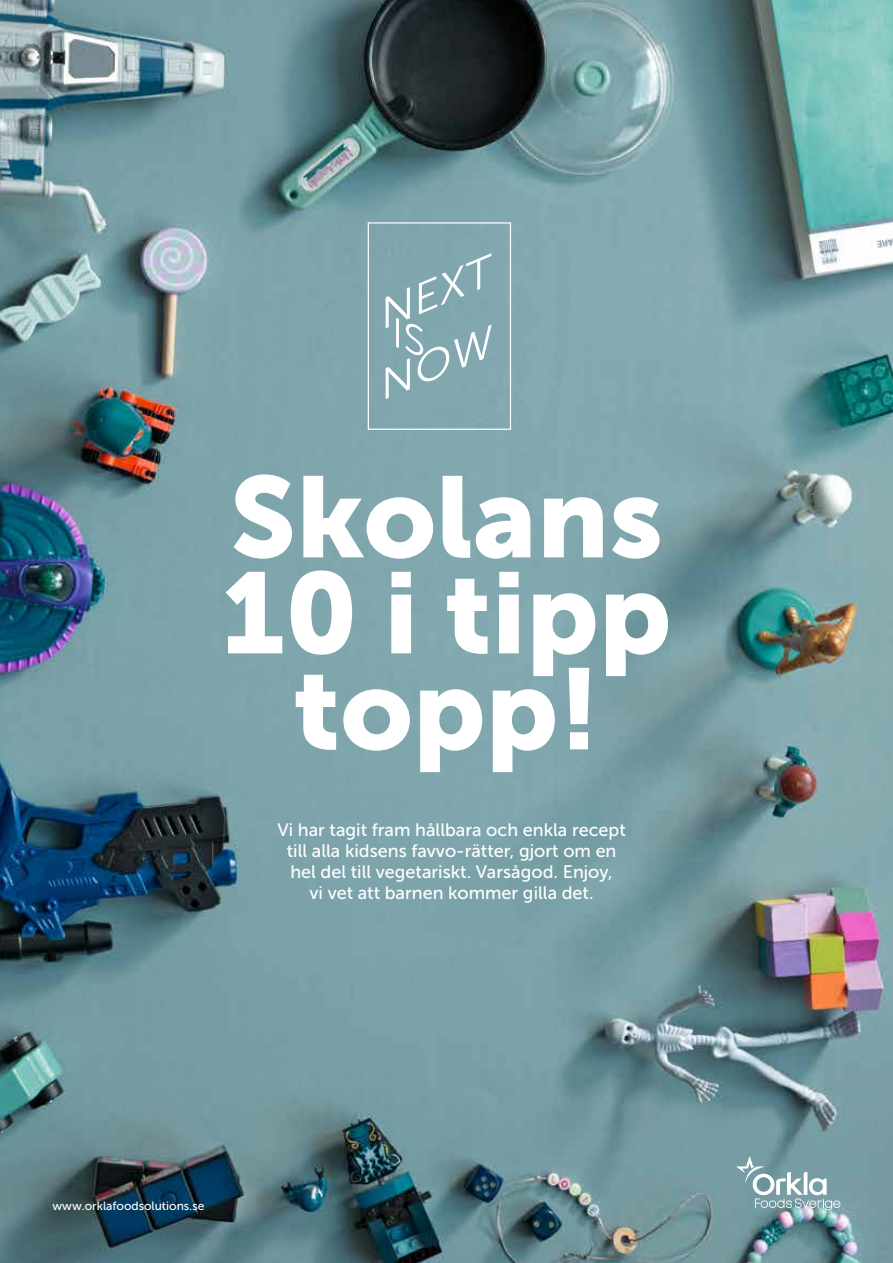
<style>
.page{position:relative;width:893px;height:1263px;background:#fff}
.page>*{position:absolute;margin:0;border:0;box-sizing:border-box;transform-origin:0 0}
.t1{font:114px/96px "Museo Sans 900";color:#fff;text-align:center}
.t2{font:18px/21px "Museo Sans 500";color:#fff;text-align:center}
.t3{font:12px "Museo Sans 500";color:#fff}
</style>
<div class="page">
<img style="left:0;top:0;width:893px;height:1263px">
<svg style="left:736px;top:1156px;width:104px;height:54px;background:#8fadb3"></svg>
<svg style="left:368px;top:222px;width:143px;height:208px;background:#8cafb5"></svg>
<h1 class="t1" style="left:222px;top:469px;width:451px">Skolans<br>10 i tipp topp!</h1>
<p class="t2" style="left:277px;top:819px;width:350px">Vi har tagit fram hållbara och enkla recept till alla kidsens favvo-rätter, gjort om en hel del till vegetariskt. Varsågod. Enjoy,<br>vi vet att barnen kommer gilla det.</p>
<p class="t3" style="left:53px;top:1200px;width:153px">www.orklafoodsolutions.se</p>
</div>
